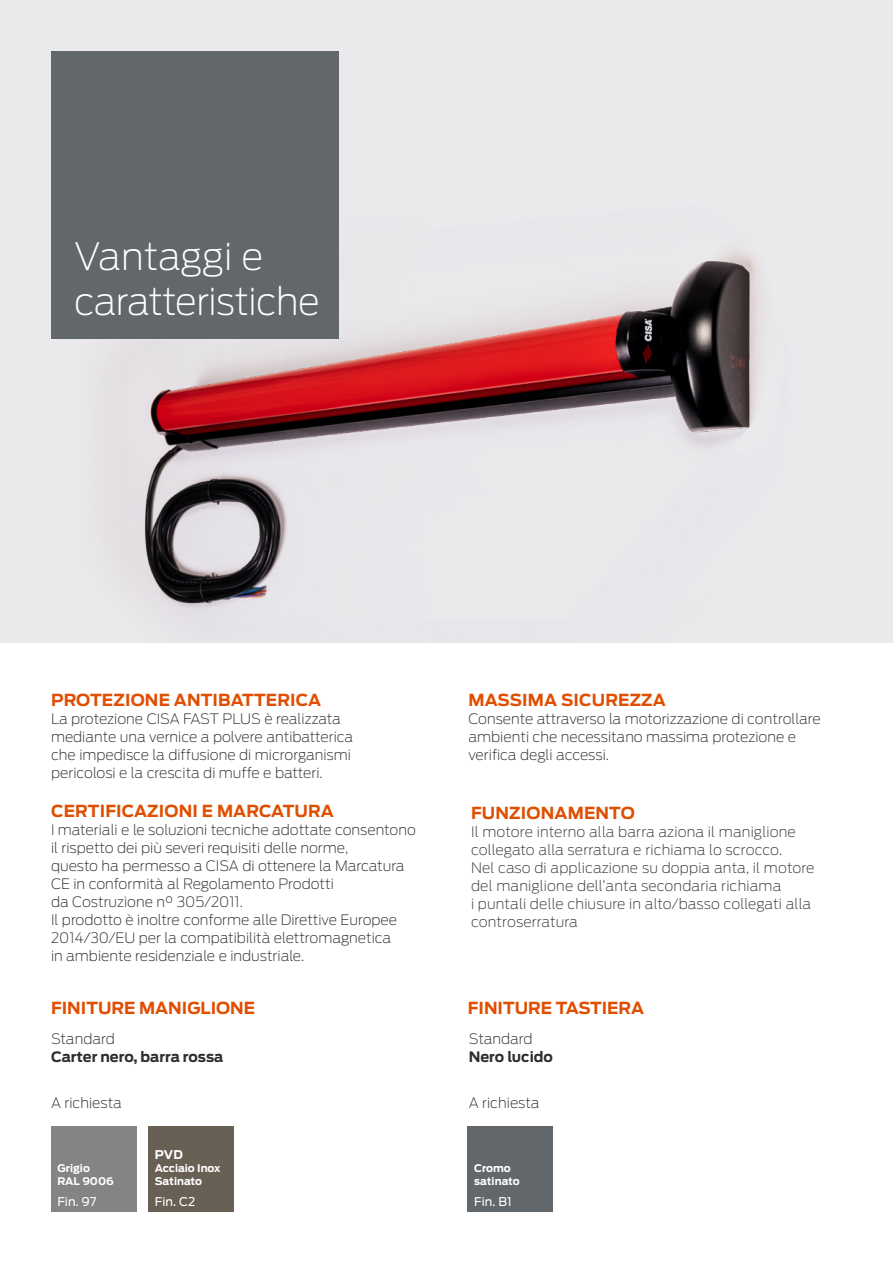
<style>
.page{position:relative;width:893px;height:1263px;background:#fff}
.page>*{position:absolute;margin:0;border:0;box-sizing:border-box;transform-origin:0 0}
.t1{font:200 37.5px/45px "Antenna";letter-spacing:-.015em;color:#fff}
.t2{font:700 16.5px "Antenna";letter-spacing:.01em;color:#e04e00}
.t3{font:200 14.25px/18px "Antenna";color:#2e2e2d}
.t4{font:200 14.25px/18px "Antenna";letter-spacing:.01em;color:#3a3939}
.t5{font:700 14.25px "Antenna";color:#2e2e2d}
.t6{font:12px "Antenna";letter-spacing:.01em;color:#fff}
.t7{font:700 12px "Antenna";color:#fff}
.t8{font:700 10.5px/12.6px "Antenna";color:#fff}
</style>
<div class="page">
<div style="left:0;top:0;width:893px;height:642px;background:#eae9eb"></div>
<div style="left:148px;top:1127px;width:86px;height:85px;background:#696055"></div>
<div style="left:51px;top:1127px;width:85px;height:85px;background:#848484"></div>
<div style="left:468px;top:1127px;width:85px;height:85px;background:#61676a"></div>
<img style="left:51px;top:183px;width:709px;height:433px">
<div style="left:51px;top:51px;width:287px;height:287px;background:#61676a"></div>
<h1 class="t1" style="left:74px;top:232px;width:247px">Vantaggi e caratteristiche</h1>
<p class="t2" style="left:51px;top:689px;width:272px">PROTEZIONE ANTIBATTERICA</p>
<p class="t3" style="left:51px;top:710px;width:304px">La protezione CISA FAST PLUS è realizzata mediante una vernice a polvere antibatterica che impedisce la diffusione di microrganismi pericolosi e la crescita di muffe e batteri.</p>
<p class="t2" style="left:51px;top:800px;width:284px">CERTIFICAZIONI E MARCATURA</p>
<p class="t3" style="left:51px;top:821px;width:366px">I materiali e le soluzioni tecniche adottate consentono il rispetto dei più severi requisiti delle norme,<br>questo ha permesso a CISA di ottenere la Marcatura CE in conformità al Regolamento Prodotti<br>da Costruzione n° 305/2011.<br>Il prodotto è inoltre conforme alle Direttive Europee 2014/30/EU per la compatibilità elettromagnetica<br>in ambiente residenziale e industriale.</p>
<p class="t2" style="left:51px;top:996px;width:206px">FINITURE MANIGLIONE</p>
<p class="t3" style="left:51px;top:1029px;width:65px">Standard</p>
<p class="t5" style="left:51px;top:1047px;width:174px">Carter nero, barra rossa</p>
<p class="t3" style="left:51px;top:1093px;width:72px">A richiesta</p>
<p class="t8" style="left:57px;top:1162px;width:58px">Grigio<br>RAL 9006</p>
<p class="t6" style="left:57px;top:1193px;width:41px">Fin. 97</p>
<p class="t7" style="left:155px;top:1146px;width:30px">PVD</p>
<p class="t8" style="left:155px;top:1162px;width:67px">Acciaio Inox<br>Satinato</p>
<p class="t6" style="left:155px;top:1193px;width:42px">Fin. C2</p>
<p class="t2" style="left:468px;top:689px;width:199px">MASSIMA SICUREZZA</p>
<p class="t3" style="left:468px;top:710px;width:354px">Consente attraverso la motorizzazione di controllare ambienti che necessitano massima protezione e verifica degli accessi.</p>
<p class="t2" style="left:471px;top:802px;width:165px">FUNZIONAMENTO</p>
<p class="t4" style="left:471px;top:822px;width:345px">Il motore interno alla barra aziona il maniglione collegato alla serratura e richiama lo scrocco.<br>Nel caso di applicazione su doppia anta, il motore del maniglione dell’anta secondaria richiama<br>i puntali delle chiusure in alto/basso collegati alla controserratura</p>
<p class="t2" style="left:468px;top:996px;width:178px">FINITURE TASTIERA</p>
<p class="t3" style="left:469px;top:1029px;width:65px">Standard</p>
<p class="t5" style="left:469px;top:1047px;width:86px">Nero lucido</p>
<p class="t3" style="left:469px;top:1093px;width:72px">A richiesta</p>
<p class="t8" style="left:474px;top:1162px;width:47px">Cromo satinato</p>
<p class="t6" style="left:474px;top:1193px;width:39px">Fin. B1</p>
</div>
